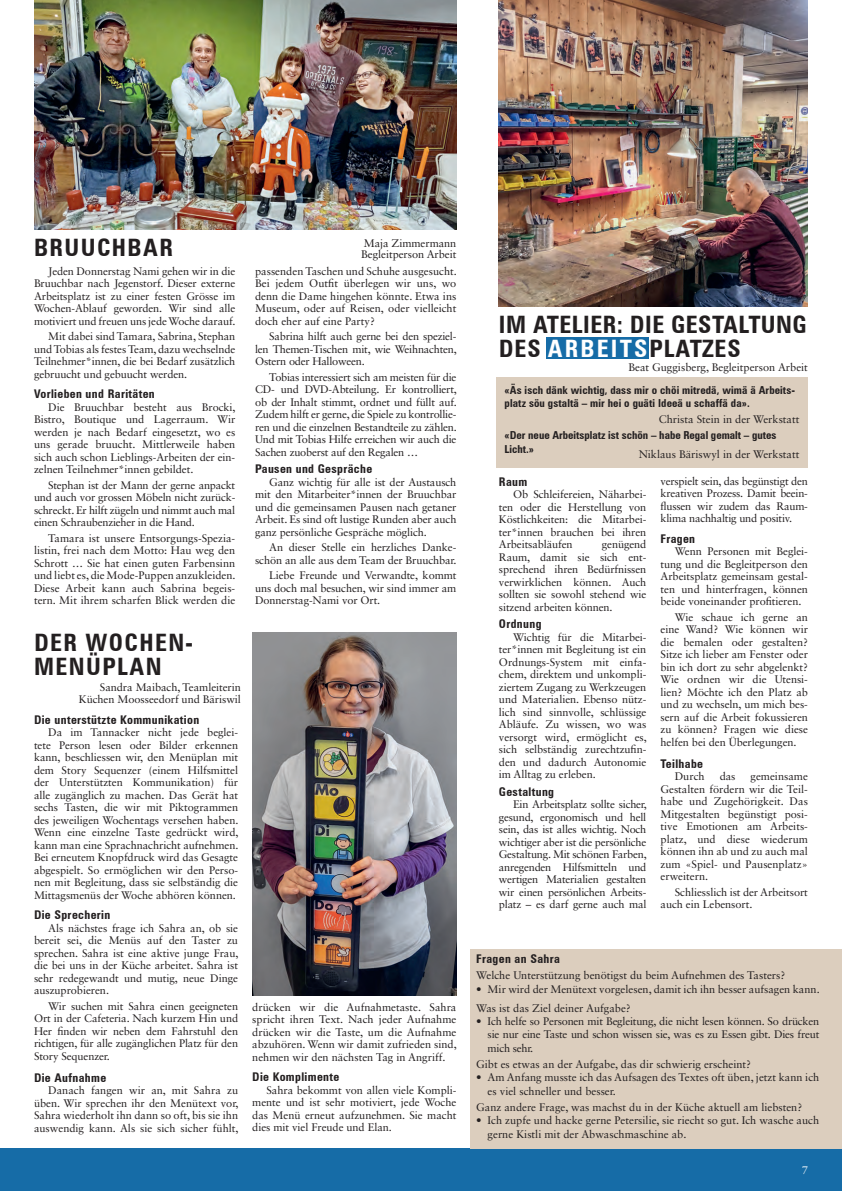
<style>
.page{position:relative;width:842px;height:1191px;background:#fff}
.page>*{position:absolute;margin:0;border:0;box-sizing:border-box;transform-origin:0 0}
.t1{font:700 condensed 24px/24px "Zurich BT";letter-spacing:.02em;color:#231f20}
.t2{font:700 condensed 24px/24px "Zurich BT";letter-spacing:.06em;color:#231f20}
.t3{font:700 condensed 12px "Zurich BT";letter-spacing:.03em;color:#231f20}
.t4{font:11px/12.5px "Sabon LT Std";letter-spacing:-.005em;color:#231f20;text-align:justify}
.t5{font:700 condensed 11px/13.2px "Zurich BT";letter-spacing:.01em;color:#231f20}
.t6{font:11px "Sabon LT Std";color:#fff}
.s1{color:#fff}
</style>
<div class="page">
<div style="left:0;top:1148px;width:842px;height:43px;background:#166ca7"></div>
<div style="left:471px;top:948px;width:371px;height:200px;background:#dccebe"></div>
<div style="left:546px;top:337px;width:102px;height:22px;background:#166ca7"></div>
<div style="left:496px;top:377px;width:312px;height:91px;background:#dccebe"></div>
<img style="left:499px;top:0;width:309px;height:306px">
<img style="left:252px;top:632px;width:204px;height:363px">
<img style="left:34px;top:0;width:422px;height:230px">
<h1 class="t2" style="left:34px;top:236px;width:140px">bruuchbar</h1>
<p class="t4" style="left:361px;top:237px;width:97px;line-height:11.4px">Maja Zimmermann<br>Begleitperson Arbeit</p>
<p class="t4" style="left:34px;top:265px;width:203px;text-indent:14px">Jeden Donnerstag Nami gehen wir in die Bruuchbar nach Jegenstorf. Dieser externe Arbeitsplatz ist zu einer festen Grösse im Wochen-Ablauf geworden. Wir sind alle motiviert und freuen uns jede Woche darauf.</p>
<p class="t4" style="left:34px;top:330px;width:203px;text-indent:14px">Mit dabei sind Tamara, Sabrina, Stephan und Tobias als festes Team, dazu wechselnde Teilnehmer*innen, die bei Bedarf zusätzlich gebruucht und gebuucht werden.</p>
<p class="t3" style="left:34px;top:387px;width:122px">Vorlieben und Raritäten</p>
<p class="t4" style="left:34px;top:401px;width:203px;text-indent:14px">Die Bruuchbar besteht aus Brocki, Bistro, Boutique und Lagerraum. Wir werden je nach Bedarf eingesetzt, wo es uns gerade bruucht. Mittlerweile haben sich auch schon Lieblings-Arbeiten der ein&shy;zelnen Teilnehmer*innen gebildet.</p>
<p class="t4" style="left:34px;top:478px;width:203px;text-indent:14px">Stephan ist der Mann der gerne anpackt und auch vor grossen Möbeln nicht zurück&shy;schreckt. Er hilft zügeln und nimmt auch mal einen Schraubenzieher in die Hand.</p>
<p class="t4" style="left:34px;top:531px;width:203px;text-indent:14px">Tamara ist unsere Entsorgungs-Spezia&shy;listin, frei nach dem Motto: Hau weg den Schrott … Sie hat einen guten Farbensinn und liebt es, die Mode-Puppen anzukleiden.<br>Diese Arbeit kann auch Sabrina begeis&shy;tern. Mit ihrem scharfen Blick werden die</p>
<h1 class="t2" style="left:34px;top:630px;width:160px">Der Wochen-<br>Menüplan</h1>
<p class="t4" style="left:79px;top:681px;width:164px;line-height:11.4px;text-align:right">Sandra Maibach, Teamleiterin<br>Küchen Moosseedorf und Bäriswil</p>
<p class="t3" style="left:34px;top:712px;width:167px">Die unterstützte Kommunikation</p>
<p class="t4" style="left:34px;top:726px;width:206px;text-indent:14px">Da im Tannacker nicht jede beglei&shy;tete Person lesen oder Bilder erkennen kann, beschliessen wir, den Menüplan mit dem Story Sequenzer (einem Hilfsmittel der Unterstützten Kommunikation) für alle zugänglich zu machen. Das Gerät hat sechs Tasten, die wir mit Piktogrammen des jeweiligen Wochentags versehen haben.<br>Wenn eine einzelne Taste gedrückt wird, kann man eine Sprachnachricht aufnehmen.<br>Bei erneutem Knopfdruck wird das Gesagte abgespielt. So ermöglichen wir den Perso&shy;nen mit Begleitung, dass sie selbständig die Mittagsmenüs der Woche abhören können.</p>
<p class="t3" style="left:34px;top:907px;width:78px">Die Sprecherin</p>
<p class="t4" style="left:34px;top:921px;width:206px;text-indent:14px">Als nächstes frage ich Sahra an, ob sie bereit sei, die Menüs auf den Taster zu sprechen. Sahra ist eine aktive junge Frau, die bei uns in der Küche arbeitet. Sahra ist sehr redegewandt und mutig, neue Dinge auszuprobieren.</p>
<p class="t4" style="left:34px;top:999px;width:206px;text-indent:14px">Wir suchen mit Sahra einen geeigneten Ort in der Cafeteria. Nach kurzem Hin und Her finden wir neben dem Fahrstuhl den richtigen, für alle zugänglichen Platz für den Story Sequenzer.</p>
<p class="t3" style="left:34px;top:1070px;width:74px">Die Aufnahme</p>
<p class="t4" style="left:34px;top:1084px;width:206px;text-indent:14px">Danach fangen wir an, mit Sahra zu üben. Wir sprechen ihr den Menütext vor, Sahra wiederholt ihn dann so oft, bis sie ihn auswendig kann. Als sie sich sicher fühlt,</p>
<p class="t4" style="left:255px;top:265px;width:203px">passenden Taschen und Schuhe ausgesucht.<br>Bei jedem Outfit überlegen wir uns, wo denn die Dame hingehen könnte. Etwa ins Museum, oder auf Reisen, oder vielleicht doch eher auf eine Party?</p>
<p class="t4" style="left:255px;top:330px;width:203px;text-indent:14px">Sabrina hilft auch gerne bei den speziel&shy;len Themen-Tischen mit, wie Weihnachten, Ostern oder Halloween.</p>
<p class="t4" style="left:255px;top:370px;width:203px;text-indent:14px">Tobias interessiert sich am meisten für die CD- und DVD-Abteilung. Er kontrolliert, ob der Inhalt stimmt, ordnet und füllt auf.<br>Zudem hilft er gerne, die Spiele zu kontrollie&shy;ren und die einzelnen Bestandteile zu zählen.<br>Und mit Tobias Hilfe erreichen wir auch die Sachen zuoberst auf den Regalen …</p>
<p class="t3" style="left:255px;top:462px;width:119px">Pausen und Gespräche</p>
<p class="t4" style="left:255px;top:476px;width:203px;text-indent:14px">Ganz wichtig für alle ist der Austausch mit den Mitarbeiter*innen der Bruuchbar und die gemeinsamen Pausen nach getaner Arbeit. Es sind oft lustige Runden aber auch ganz persönliche Gespräche möglich.</p>
<p class="t4" style="left:255px;top:541px;width:203px;text-align:right">An dieser Stelle ein herzliches Danke&shy;schön an alle aus dem Team der Bruuchbar.</p>
<p class="t4" style="left:255px;top:569px;width:203px;text-indent:14px">Liebe Freunde und Verwandte, kommt uns doch mal besuchen, wir sind immer am Donnerstag-Nami vor Ort.</p>
<p class="t4" style="left:252px;top:1000px;width:206px">drücken wir die Aufnahmetaste. Sahra spricht ihren Text. Nach jeder Aufnahme drücken wir die Taste, um die Aufnahme abzuhören. Wenn wir damit zufrieden sind, nehmen wir den nächsten Tag in Angriff.</p>
<p class="t3" style="left:252px;top:1069px;width:88px">Die Komplimente</p>
<p class="t4" style="left:252px;top:1083px;width:206px;text-indent:14px">Sahra bekommt von allen viele Kompli&shy;mente und ist sehr motiviert, jede Woche das Menü erneut aufzunehmen. Sie macht dies mit viel Freude und Elan.</p>
<h1 class="t1" style="left:499px;top:312px;width:309px">im Atelier: Die Gestaltung des <span class="s1">arbeits</span> atzes</h1>
<h1 class="t2" style="left:650px;top:336px;width:26px">pl</h1>
<p class="t4" style="left:628px;top:361px;width:181px">Beat Guggisberg, Begleitperson Arbeit</p>
<p class="t5" style="left:505px;top:383px;width:292px">«Äs isch dänk wichtig, dass mir o chöi mitredä, wimä ä Arbeits&shy;platz söu gstaltä – mir hei o guäti Ideeä u schaffä da».</p>
<p class="t4" style="left:659px;top:413px;width:142px">Christa Stein in der Werkstatt</p>
<p class="t5" style="left:505px;top:429px;width:273px">«Der neue Arbeitsplatz ist schön – habe Regal gemalt – gutes<br>Licht.»</p>
<p class="t4" style="left:639px;top:447px;width:162px">Niklaus Bäriswyl in der Werkstatt</p>
<p class="t3" style="left:499px;top:474px;width:30px">Raum</p>
<p class="t4" style="left:499px;top:488px;width:149px;text-indent:14px">Ob Schleifereien, Näharbei&shy;ten oder die Herstellung von Köstlichkeiten: die Mitarbei&shy;ter*innen brauchen bei ihren Arbeitsabläufen</p>
<p class="t4" style="left:499px;top:538px;width:149px;text-indent:103px">genügend Raum, damit sie sich ent&shy;sprechend ihren Bedürfnissen verwirklichen können. Auch sollten sie sowohl stehend wie sitzend arbeiten können.</p>
<p class="t3" style="left:499px;top:616px;width:44px">Ordnung</p>
<p class="t4" style="left:499px;top:630px;width:149px;text-indent:14px">Wichtig für die Mitarbei&shy;ter*innen mit Begleitung ist ein Ordnungs-System mit einfa&shy;chem, direktem und unkompli&shy;ziertem Zugang zu Werkzeugen und Materialien. Ebenso nütz&shy;lich sind sinnvolle, schlüssige Abläufe. Zu wissen, wo was versorgt wird, ermöglicht es, sich selbständig zurechtzufin&shy;den und dadurch Autonomie im Alltag zu erleben.</p>
<p class="t3" style="left:499px;top:784px;width:57px">Gestaltung</p>
<p class="t4" style="left:499px;top:798px;width:149px;text-indent:14px">Ein Arbeitsplatz sollte sicher, gesund, ergonomisch und hell sein, das ist alles wichtig. Noch wichtiger aber ist die persönliche Gestaltung. Mit schönen Farben, anregenden Hilfsmitteln und wertigen Materialien gestalten wir einen persönlichen Arbeits&shy;platz – es darf gerne auch mal</p>
<p class="t4" style="left:660px;top:474px;width:149px">verspielt sein, das begünstigt den kreativen Prozess. Damit beein&shy;flussen wir zudem das Raum&shy;klima nachhaltig und positiv.</p>
<p class="t3" style="left:660px;top:531px;width:36px">Fragen</p>
<p class="t4" style="left:660px;top:545px;width:149px;text-indent:14px">Wenn Personen mit Beglei&shy;tung und die Begleitperson den Arbeitsplatz gemeinsam gestal&shy;ten und hinterfragen, können beide voneinander profitieren.</p>
<p class="t4" style="left:660px;top:610px;width:149px;text-indent:14px">Wie schaue ich gerne an eine Wand? Wie können wir die bemalen oder gestalten?<br>Sitze ich lieber am Fenster oder bin ich dort zu sehr abgelenkt?<br>Wie ordnen wir die Utensi&shy;lien? Möchte ich den Platz ab und zu wechseln, um mich bes&shy;sern auf die Arbeit fokussieren zu können? Fragen wie diese helfen bei den Überlegungen.</p>
<p class="t3" style="left:660px;top:756px;width:44px">Teilhabe</p>
<p class="t4" style="left:675px;top:770px;width:31px">Durch</p>
<p class="t4" style="left:720px;top:770px;width:17px">das</p>
<p class="t4" style="left:660px;top:770px;width:149px;text-indent:90px">gemeinsame Gestalten fördern wir die Teil&shy;habe und Zugehörigkeit. Das Mitgestalten begünstigt posi&shy;tive Emotionen am Arbeits&shy;platz, und diese wiederum können ihn ab und zu auch mal zum «Spiel- und Pausenplatz» erweitern.</p>
<p class="t4" style="left:660px;top:885px;width:149px;text-indent:14px">Schliesslich ist der Arbeitsort auch ein Lebensort.</p>
<p class="t3" style="left:476px;top:951px;width:85px">Fragen an Sahra</p>
<p class="t4" style="left:476px;top:969px;width:311px">Welche Unterstützung benötigst du beim Aufnehmen des Tasters?</p>
<p class="t4" style="left:476px;top:979px;width:345px;line-height:18.9px">• Mir wird der Menütext vorgelesen, damit ich ihn besser aufsagen kann.<br>Was ist das Ziel deiner Aufgabe?</p>
<p class="t4" style="left:488px;top:1014px;width:333px;line-height:13.4px;text-indent:-11px">• Ich helfe so Personen mit Begleitung, die nicht lesen können. So drücken sie nur eine Taste und schon wissen sie, was es zu Essen gibt. Dies freut mich sehr.</p>
<p class="t4" style="left:476px;top:1057px;width:276px">Gibt es etwas an der Aufgabe, das dir schwierig erscheint?</p>
<p class="t4" style="left:488px;top:1070px;width:333px;line-height:13.4px;text-indent:-11px">• Am Anfang musste ich das Aufsagen des Textes oft üben, jetzt kann ich es viel schneller und besser.</p>
<p class="t4" style="left:476px;top:1100px;width:327px">Ganz andere Frage, was machst du in der Küche aktuell am liebsten?</p>
<p class="t4" style="left:488px;top:1113px;width:333px;line-height:13.4px;text-indent:-11px">• Ich zupfe und hacke gerne Petersilie, sie riecht so gut. Ich wasche auch gerne Kistli mit der Abwaschmaschine ab.</p>
<p class="t6" style="left:802px;top:1163px;width:8px">7</p>
</div>
